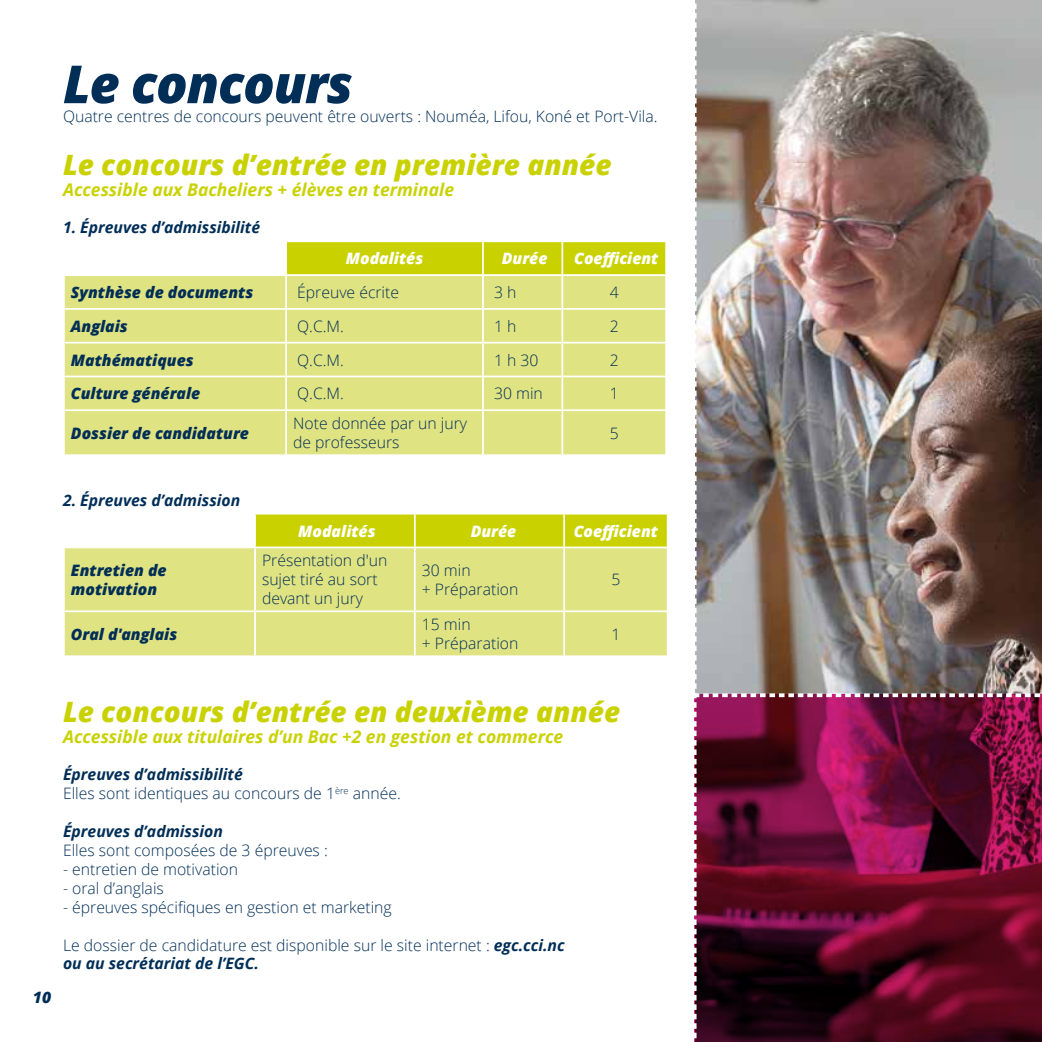
<style>
.page{position:relative;width:1042px;height:1042px;background:#fff}
.page>*{position:absolute;margin:0;border:0;box-sizing:border-box;transform-origin:0 0}
.t1{font:italic 800 52.5px "Open Sans";letter-spacing:-.025em;color:#002e57}
.t2{font:italic 800 28px "Open Sans";color:#c9d200}
.t3{font:italic 700 17.5px "Open Sans";color:#c9d200}
.t4{font:300 15.75px/18.9px "Open Sans";color:#002e57}
.t5{font:italic 800 15.75px/18.9px "Open Sans";color:#002e57}
.t6{font:italic 700 15.75px "Open Sans";color:#002e57}
.t7{font:italic 800 15.75px "Open Sans";color:#fff}
.s1{font-weight:700;font-style:italic}
</style>
<div class="page">
<div style="left:287px;top:242px;width:378px;height:32px;background:#c9d200"></div>
<div style="left:65px;top:276px;width:600px;height:178px;background:#e0e382"></div>
<hr style="left:482px;top:242px;width:2px;height:32px;background:#fff">
<hr style="left:561px;top:242px;width:2px;height:32px;background:#fff">
<hr style="left:285px;top:276px;width:2px;height:32px;background:#fff">
<hr style="left:482px;top:276px;width:2px;height:32px;background:#fff">
<hr style="left:561px;top:276px;width:2px;height:32px;background:#fff">
<hr style="left:63px;top:308px;width:223px;height:2px;background:#fff">
<hr style="left:286px;top:308px;width:197px;height:2px;background:#fff">
<hr style="left:285px;top:310px;width:2px;height:32px;background:#fff">
<hr style="left:483px;top:308px;width:79px;height:2px;background:#fff">
<hr style="left:482px;top:310px;width:2px;height:32px;background:#fff">
<hr style="left:562px;top:308px;width:105px;height:2px;background:#fff">
<hr style="left:561px;top:310px;width:2px;height:32px;background:#fff">
<hr style="left:63px;top:342px;width:223px;height:1px;background:#fff">
<hr style="left:286px;top:342px;width:197px;height:1px;background:#fff">
<hr style="left:285px;top:343px;width:2px;height:32px;background:#fff">
<hr style="left:483px;top:342px;width:79px;height:1px;background:#fff">
<hr style="left:482px;top:343px;width:2px;height:32px;background:#fff">
<hr style="left:562px;top:342px;width:105px;height:1px;background:#fff">
<hr style="left:561px;top:343px;width:2px;height:32px;background:#fff">
<hr style="left:63px;top:375px;width:223px;height:2px;background:#fff">
<hr style="left:286px;top:375px;width:197px;height:2px;background:#fff">
<hr style="left:285px;top:377px;width:2px;height:32px;background:#fff">
<hr style="left:483px;top:375px;width:79px;height:2px;background:#fff">
<hr style="left:482px;top:377px;width:2px;height:32px;background:#fff">
<hr style="left:562px;top:375px;width:105px;height:2px;background:#fff">
<hr style="left:561px;top:377px;width:2px;height:32px;background:#fff">
<hr style="left:63px;top:409px;width:223px;height:2px;background:#fff">
<hr style="left:286px;top:409px;width:197px;height:2px;background:#fff">
<hr style="left:285px;top:411px;width:2px;height:43px;background:#fff">
<hr style="left:483px;top:409px;width:79px;height:2px;background:#fff">
<hr style="left:482px;top:411px;width:2px;height:43px;background:#fff">
<hr style="left:562px;top:409px;width:105px;height:2px;background:#fff">
<hr style="left:561px;top:411px;width:2px;height:43px;background:#fff">
<div style="left:256px;top:514px;width:411px;height:32px;background:#c9d200"></div>
<div style="left:65px;top:548px;width:602px;height:107px;background:#e0e382"></div>
<hr style="left:414px;top:514px;width:2px;height:32px;background:#fff">
<hr style="left:563px;top:514px;width:2px;height:32px;background:#fff">
<hr style="left:254px;top:548px;width:2px;height:62px;background:#fff">
<hr style="left:414px;top:548px;width:2px;height:62px;background:#fff">
<hr style="left:563px;top:548px;width:2px;height:62px;background:#fff">
<hr style="left:63px;top:610px;width:192px;height:2px;background:#fff">
<hr style="left:255px;top:610px;width:160px;height:2px;background:#fff">
<hr style="left:254px;top:612px;width:2px;height:43px;background:#fff">
<hr style="left:415px;top:610px;width:149px;height:2px;background:#fff">
<hr style="left:414px;top:612px;width:2px;height:43px;background:#fff">
<hr style="left:564px;top:610px;width:104px;height:2px;background:#fff">
<hr style="left:563px;top:612px;width:2px;height:43px;background:#fff">
<img style="left:694px;top:0;width:348px;height:1042px">
<h1 class="t1" style="left:63px;top:44px;width:291px">Le concours</h1>
<p class="t4" style="left:63px;top:106px;width:596px">Quatre centres de concours peuvent être ouverts : Nouméa, Lifou, Koné et Port-Vila.</p>
<h2 class="t2" style="left:63px;top:143px;width:550px">Le concours d’entrée en première année</h2>
<p class="t3" style="left:63px;top:177px;width:392px">Accessible aux Bacheliers + élèves en terminale</p>
<p class="t6" style="left:63px;top:217px;width:199px">1. Épreuves d’admissibilité</p>
<p class="t7" style="left:346px;top:246px;width:79px">Modalités</p>
<p class="t7" style="left:502px;top:246px;width:47px">Durée</p>
<p class="t7" style="left:574px;top:246px;width:86px">Coefficient</p>
<p class="t5" style="left:71px;top:282px;width:184px">Synthèse de documents</p>
<p class="t4" style="left:297px;top:282px;width:103px">épreuve écrite</p>
<p class="t4" style="left:494px;top:282px;width:24px">3 h</p>
<p class="t4" style="left:610px;top:282px;width:10px">4</p>
<p class="t5" style="left:71px;top:316px;width:58px">Anglais</p>
<p class="t4" style="left:297px;top:316px;width:48px">Q.C.M.</p>
<p class="t4" style="left:494px;top:316px;width:24px">1 h</p>
<p class="t4" style="left:610px;top:316px;width:10px">2</p>
<p class="t5" style="left:71px;top:350px;width:124px">Mathématiques</p>
<p class="t4" style="left:297px;top:350px;width:48px">Q.C.M.</p>
<p class="t4" style="left:494px;top:350px;width:46px">1 h 30</p>
<p class="t4" style="left:610px;top:350px;width:10px">2</p>
<p class="t5" style="left:71px;top:383px;width:131px">Culture générale</p>
<p class="t4" style="left:297px;top:384px;width:48px">Q.C.M.</p>
<p class="t4" style="left:494px;top:384px;width:50px">30 min</p>
<p class="t4" style="left:610px;top:384px;width:10px">1</p>
<p class="t5" style="left:71px;top:423px;width:180px">Dossier de candidature</p>
<p class="t4" style="left:293px;top:414px;width:176px">Note donnée par un jury de professeurs</p>
<p class="t4" style="left:610px;top:423px;width:10px">5</p>
<p class="t6" style="left:63px;top:489px;width:179px">2. Épreuves d’admission</p>
<p class="t7" style="left:298px;top:519px;width:79px">Modalités</p>
<p class="t7" style="left:471px;top:519px;width:47px">Durée</p>
<p class="t7" style="left:574px;top:519px;width:86px">Coefficient</p>
<p class="t5" style="left:71px;top:560px;width:97px">Entretien de motivation</p>
<p class="t4" style="left:262px;top:551px;width:127px">Présentation d'un sujet tiré au sort devant un jury</p>
<p class="t4" style="left:422px;top:560px;width:98px">30 min<br>+ Préparation</p>
<p class="t4" style="left:611px;top:570px;width:10px">5</p>
<p class="t5" style="left:71px;top:624px;width:108px">Oral d'anglais</p>
<p class="t4" style="left:422px;top:615px;width:98px">15 min<br>+ Préparation</p>
<p class="t4" style="left:611px;top:624px;width:10px">1</p>
<p class="t5" style="left:33px;top:987px;width:20px">10</p>
<h2 class="t2" style="left:63px;top:690px;width:559px">Le concours d’entrée en deuxième année</h2>
<p class="t3" style="left:63px;top:724px;width:502px">Accessible aux titulaires d’un Bac +2 en gestion et commerce</p>
<p class="t4" style="left:63px;top:765px;width:339px"><span class="s1">Épreuves d’admissibilité<br></span>Elles sont identiques au concours de 1<sup>ère</sup> année.</p>
<p class="t6" style="left:63px;top:820px;width:161px">Épreuves d’admission</p>
<p class="t4" style="left:63px;top:840px;width:266px">Elles sont composées de 3 épreuves :</p>
<p class="t4" style="left:63px;top:859px;width:177px">- entretien de motivation</p>
<p class="t4" style="left:63px;top:878px;width:102px">- oral d’anglais</p>
<p class="t4" style="left:63px;top:897px;width:330px">- épreuves spécifiques en gestion et marketing</p>
<p class="t4" style="left:63px;top:935px;width:503px">Le dossier de candidature est disponible sur le site internet : <span class="s1">egc.cci.nc ou au secrétariat de l’EGC.</span></p>
</div>
